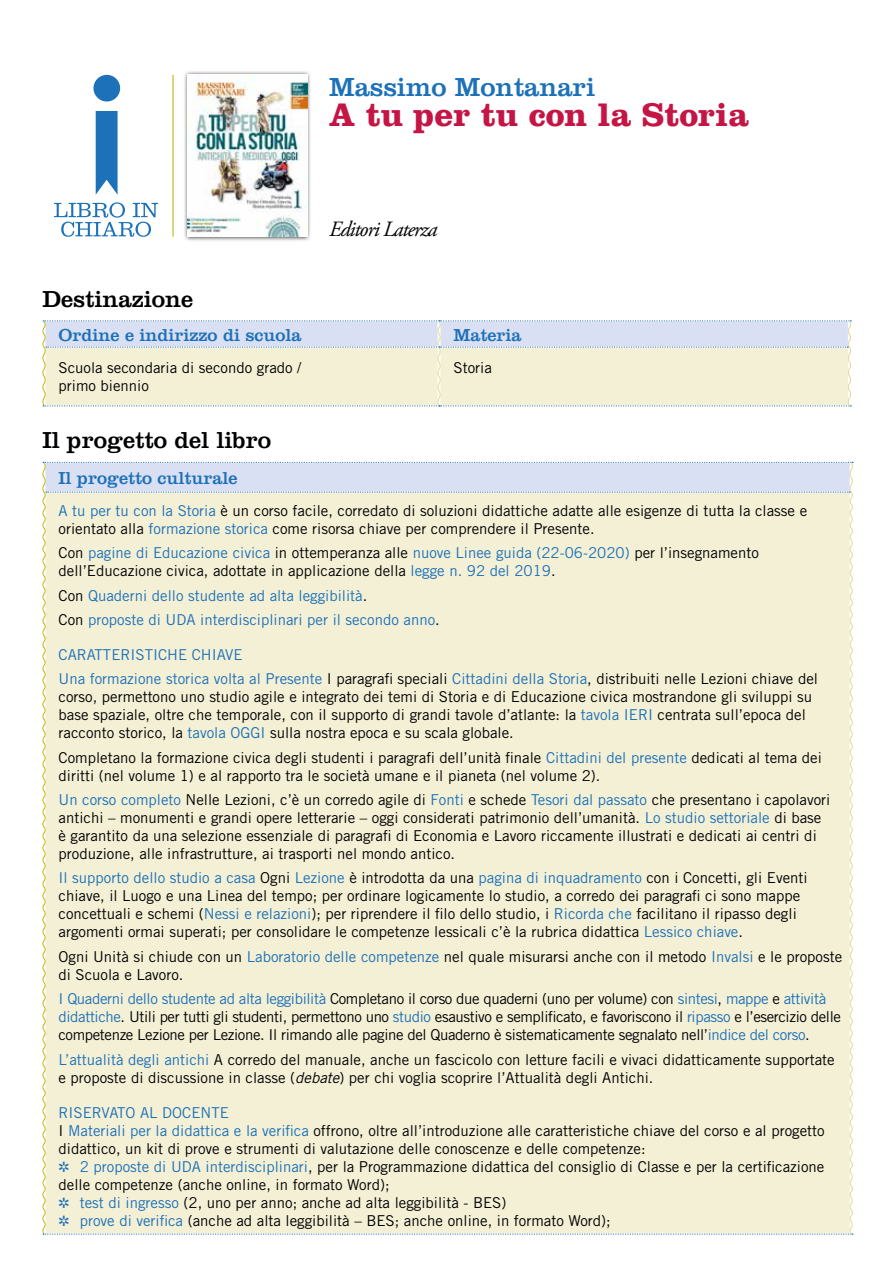
<style>
.page{position:relative;width:893px;height:1263px;background:#fff}
.page>*{position:absolute;margin:0;border:0;box-sizing:border-box;transform-origin:0 0}
.t1{font:700 33.9px "Clarendon";color:#c51545}
.t2{font:27.15px "Clarendon";color:#1d71b8}
.t3{font:24px "Clarendon";color:#000}
.t4{font:italic 21.75px "Adobe Garamond Pro";letter-spacing:-.05em;color:#000}
.t5{font:18px "Clarendon";color:#1d71b8}
.t6{font:15px/18px "Trade Gothic LT Std";color:#000}
.t7{font:15px/18px "Trade Gothic LT Std";letter-spacing:-.025em;color:#000}
.t8{font:15px/24.3px "Trade Gothic LT Std";color:#1d71b8}
.s1{color:#1d71b8}
.s2{color:#000}
.s3{font-style:italic}
</style>
<div class="page">
<svg style="left:42px;top:320px;width:810px;height:86px;background:#eaeade"></svg>
<div style="left:42px;top:462px;width:812px;height:773px;background:#f4f0d6"></div>
<hr style="left:172px;top:75px;width:2px;height:162px;background:#c5b614">
<svg style="left:96px;top:111px;width:22px;height:84px;background:#3680bf"></svg>
<div style="left:93px;top:75px;width:27px;height:26px;background:#1d71b8;border-radius:50%"></div>
<svg style="left:54px;top:202px;width:104px;height:35px"></svg>
<div style="left:183px;top:70px;width:129px;height:171px;background:#000;opacity:.75"></div>
<img style="left:188px;top:75px;width:119px;height:162px">
<h2 class="t2" style="left:329px;top:71px;width:267px">Massimo Montanari</h2>
<h1 class="t1" style="left:329px;top:94px;width:421px">A tu per tu con la Storia</h1>
<h3 class="t3" style="left:43px;top:285px;width:152px">Destinazione</h3>
<h3 class="t4" style="left:329px;top:216px;width:110px">Editori Laterza</h3>
<p class="t5" style="left:59px;top:325px;width:244px">Ordine e indirizzo di scuola</p>
<p class="t5" style="left:454px;top:325px;width:70px">Materia</p>
<p class="t6" style="left:59px;top:358px;width:244px">Scuola secondaria di secondo grado / primo biennio</p>
<p class="t6" style="left:454px;top:358px;width:40px">Storia</p>
<h3 class="t3" style="left:43px;top:426px;width:230px">Il progetto del libro</h3>
<p class="t5" style="left:59px;top:468px;width:181px">Il progetto culturale</p>
<p class="t6" style="left:59px;top:501px;width:750px"><span class="s1">A tu per tu con la Storia</span> è un corso facile, corredato di soluzioni didattiche adatte alle esigenze di tutta la classe e orientato alla <span class="s1">formazione storica</span> come risorsa chiave per comprendere il Presente.</p>
<p class="t6" style="left:59px;top:544px;width:702px">Con <span class="s1">pagine di Educazione civica</span> in ottemperanza alle <span class="s1">nuove Linee guida (22-06-2020)</span> per l’insegnamento dell’Educazione civica, adottate in applicazione della <span class="s1">legge n. 92 del 2019</span>.</p>
<p class="t8" style="left:59px;top:583px;width:383px"><span class="s2">Con</span> Quaderni dello studente ad alta leggibilità<span class="s2">.<br>Con</span> proposte di UDA interdisciplinari per il secondo anno<span class="s2">.</span></p>
<p class="t8" style="left:59px;top:642px;width:761px">CARATTERISTICHE CHIAVE<br>Una formazione storica volta al Presente <span class="s2">I paragrafi speciali</span> Cittadini della Storia<span class="s2">, distribuiti nelle Lezioni chiave del</span></p>
<p class="t6" style="left:59px;top:688px;width:755px">corso, permettono uno studio agile e integrato dei temi di Storia e di Educazione civica mostrandone gli sviluppi su base spaziale, oltre che temporale, con il supporto di grandi tavole d’atlante: la <span class="s1">tavola IERI</span> centrata sull’epoca del racconto storico, la <span class="s1">tavola OGGI</span> sulla nostra epoca e su scala globale.</p>
<p class="t6" style="left:59px;top:748px;width:765px">Completano la formazione civica degli studenti i paragrafi dell’unità finale <span class="s1">Cittadini del presente</span> dedicati al tema dei diritti (nel volume 1) e al rapporto tra le società umane e il pianeta (nel volume 2).</p>
<p class="t6" style="left:59px;top:790px;width:773px"><span class="s1">Un corso completo</span> Nelle Lezioni, c’è un corredo agile di <span class="s1">Fonti</span> e schede <span class="s1">Tesori dal passato</span> che presentano i capolavori antichi – monumenti e grandi opere letterarie – oggi considerati patrimonio dell’umanità. <span class="s1">Lo studio settoriale</span> di base è garantito da una selezione essenziale di paragrafi di Economia e Lavoro riccamente illustrati e dedicati ai centri di produzione, alle infrastrutture, ai trasporti nel mondo antico.</p>
<p class="t6" style="left:59px;top:869px;width:751px"><span class="s1">Il supporto dello studio a casa</span> Ogni <span class="s1">Lezione</span> è introdotta da una <span class="s1">pagina di inquadramento</span> con i Concetti, gli Eventi chiave, il Luogo e una Linea del tempo; per ordinare logicamente lo studio, a corredo dei paragrafi ci sono mappe concettuali e schemi (<span class="s1">Nessi e relazioni</span>); per riprendere il filo dello studio, i <span class="s1">Ricorda che</span> facilitano il ripasso degli argomenti ormai superati; per consolidare le competenze lessicali c’è la rubrica didattica <span class="s1">Lessico chiave</span>.</p>
<p class="t6" style="left:59px;top:947px;width:785px">Ogni Unità si chiude con un <span class="s1">Laboratorio delle competenze</span> nel quale misurarsi anche con il metodo <span class="s1">Invalsi</span> e le proposte di Scuola e Lavoro.</p>
<p class="t7" style="left:59px;top:990px;width:784px"><span class="s1">I Quaderni dello studente ad alta leggibilità</span> Completano il corso due quaderni (uno per volume) con <span class="s1">sintesi</span>, <span class="s1">mappe</span> e <span class="s1">attività didattiche</span>. Utili per tutti gli studenti, permettono uno <span class="s1">studio</span> esaustivo e semplificato, e favoriscono il <span class="s1">ripasso</span> e l’esercizio delle competenze Lezione per Lezione. Il rimando alle pagine del Quaderno è sistematicamente segnalato nell’<span class="s1">indice del corso</span>.</p>
<p class="t6" style="left:59px;top:1050px;width:778px"><span class="s1">L’attualità degli antichi</span> A corredo del manuale, anche un fascicolo con letture facili e vivaci didatticamente supportate e proposte di discussione in classe (<span class="s3">debate</span>) per chi voglia scoprire l’Attualità degli Antichi.</p>
<p class="t6" style="left:59px;top:1103px;width:768px"><span class="s1">RISERVATO AL DOCENTE<br></span>I <span class="s1">Materiali per la didattica e la verifica</span> offrono, oltre all’introduzione alle caratteristiche chiave del corso e al progetto didattico, un kit di prove e strumenti di valutazione delle conoscenze e delle competenze:<br><span class="s1">✲ 2 proposte di UDA interdisciplinari</span>, per la Programmazione didattica del consiglio di Classe e per la certificazione delle competenze (anche online, in formato Word);<br><span class="s1">✲ test di ingresso</span> (2, uno per anno; anche ad alta leggibilità - BES)<br><span class="s1">✲ prove di verifica</span> (anche ad alta leggibilità – BES; anche online, in formato Word);</p>
</div>
